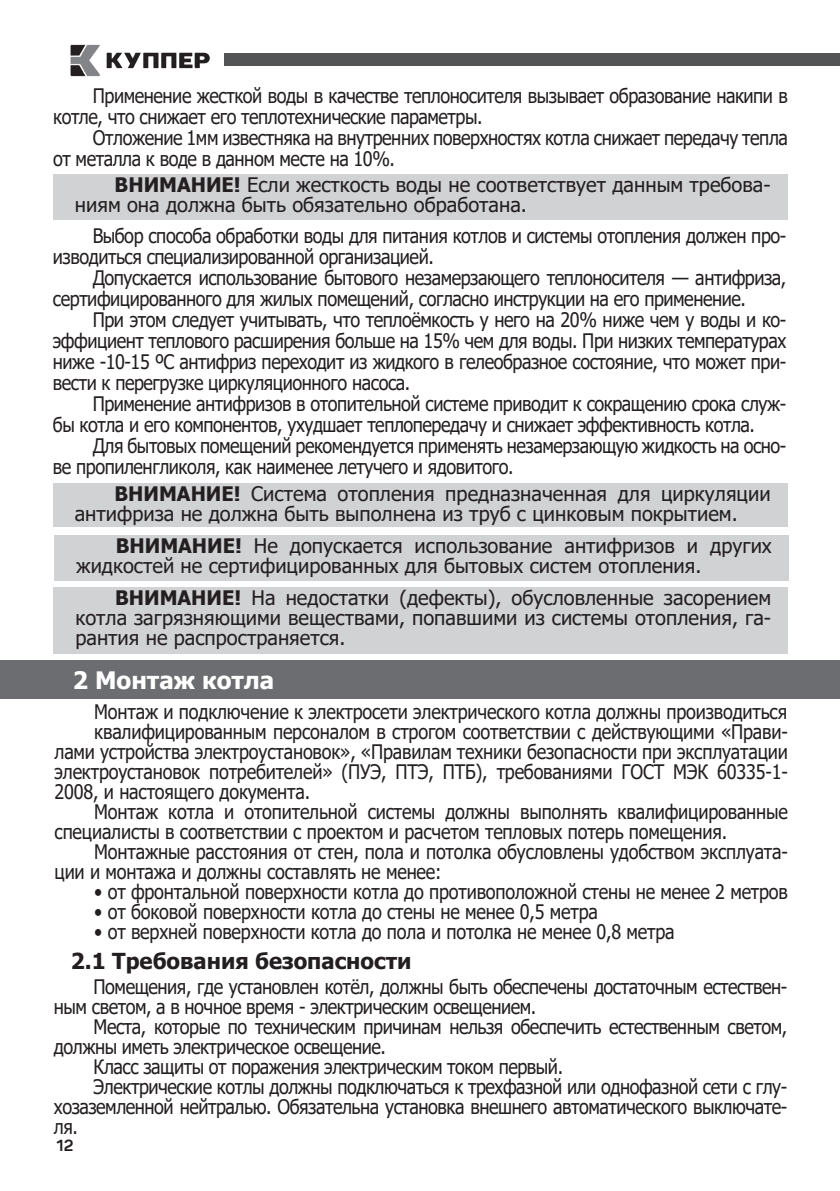
<style>
.page{position:relative;width:840px;height:1191px;background:#fff}
.page>*{position:absolute;margin:0;border:0;box-sizing:border-box;transform-origin:0 0}
.t1{font:700 24px "Tahoma";color:#fff}
.t2{font:700 22px "Tahoma";color:#231f20}
.t3{font:20px/21px "Tahoma";letter-spacing:-.025em;color:#231f20;scale:.9 1}
.t4{font:20px/20px "Tahoma";color:#231f20}
.t5{font:20px/20px "Tahoma";letter-spacing:-.025em;color:#231f20;text-align:justify}
.t6{font:16px "Panton Trial Bold";color:#231f20}
.s1{font-weight:700}
</style>
<div class="page">
<img style="left:70px;top:44px;width:140px;height:33px">
<div style="left:225px;top:53px;width:614px;height:13px;background:#525456"></div>
<div style="left:53px;top:174px;width:733px;height:46px;background:#d1d2d4"></div>
<div style="left:54px;top:535px;width:734px;height:45px;background:#d1d2d4"></div>
<div style="left:53px;top:482px;width:733px;height:44px;background:#d1d2d4"></div>
<div style="left:53px;top:587px;width:734px;height:66px;background:#d1d2d4"></div>
<div style="left:1px;top:660px;width:838px;height:39px;background:#6c6d70"></div>
<p class="t3" style="left:53px;top:86px;width:817px;text-indent:40px">Применение жесткой воды в качестве теплоносителя вызывает образование накипи в котле, что снижает его теплотехнические параметры.</p>
<p class="t3" style="left:53px;top:128px;width:817px;text-indent:40px">Отложение 1мм известняка на внутренних поверхностях котла снижает передачу тепла от металла к воде в данном месте на 10%.</p>
<p class="t4" style="left:75px;top:176px;width:697px;text-indent:40px"><span class="s1">ВНИМАНИЕ!</span> Если жесткость воды не соответствует данным требова&shy;ниям она должна быть обязательно обработана.</p>
<p class="t3" style="left:53px;top:226px;width:816px;text-indent:40px">Выбор способа обработки воды для питания котлов и системы отопления должен про&shy;изводиться специализированной организацией.</p>
<p class="t3" style="left:53px;top:268px;width:816px;text-indent:40px">Допускается использование бытового незамерзающего теплоносителя — антифриза, сертифицированного для жилых помещений, согласно инструкции на его применение.</p>
<p class="t3" style="left:53px;top:310px;width:816px;text-align:justify;text-indent:40px">При этом следует учитывать, что теплоёмкость у него на 20% ниже чем у воды и ко&shy;эффициент теплового расширения больше на 15% чем для воды. При низких температурах ниже -10-15 ºС антифриз переходит из жидкого в гелеобразное состояние, что может при&shy;вести к перегрузке циркуляционного насоса.</p>
<p class="t3" style="left:53px;top:394px;width:816px;text-indent:40px">Применение антифризов в отопительной системе приводит к сокращению срока служ&shy;бы котла и его компонентов, ухудшает теплопередачу и снижает эффективность котла.</p>
<p class="t3" style="left:53px;top:436px;width:816px;text-indent:40px">Для бытовых помещений рекомендуется применять незамерзающую жидкость на осно&shy;ве пропиленгликоля, как наименее летучего и ядовитого.</p>
<p class="t4" style="left:75px;top:484px;width:697px;text-indent:40px"><span class="s1">ВНИМАНИЕ!</span> Система отопления предназначенная для циркуляции антифриза не должна быть выполнена из труб с цинковым покрытием.</p>
<p class="t4" style="left:76px;top:537px;width:697px;text-indent:40px"><span class="s1">ВНИМАНИЕ!</span> Не допускается использование антифризов и других жидкостей не сертифицированных для бытовых систем отопления.</p>
<p class="t5" style="left:75px;top:589px;width:697px;text-indent:40px"><span class="s1">ВНИМАНИЕ!</span> На недостатки (дефекты), обусловленные засорением котла загрязняющими веществами, попавшими из системы отопления, га&shy;рантия не распространяется.</p>
<p class="t1" style="left:73px;top:663px;width:203px">2 Монтаж котла</p>
<p class="t3" style="left:94px;top:702px;width:771px">Монтаж и подключение к электросети электрического котла должны производиться</p>
<p class="t3" style="left:54px;top:723px;width:816px;line-height:20px;text-align:justify;text-indent:40px">квалифицированным персоналом в строгом соответствии с действующими «Прави&shy;лами устройства электроустановок», «Правилам техники безопасности при эксплуатации электроустановок потребителей» (ПУЭ, ПТЭ, ПТБ), требованиями ГОСТ МЭК 60335-1- 2008, и настоящего документа.</p>
<p class="t3" style="left:54px;top:803px;width:816px;line-height:20px;text-indent:40px">Монтаж котла и отопительной системы должны выполнять квалифицированные специалисты в соответствии с проектом и расчетом тепловых потерь помещения.</p>
<p class="t3" style="left:54px;top:843px;width:816px;line-height:20px;text-indent:40px">Монтажные расстояния от стен, пола и потолка обусловлены удобством эксплуата&shy;ции и монтажа и должны составлять не менее:</p>
<p class="t3" style="left:94px;top:882px;width:771px">• от фронтальной поверхности котла до противоположной стены не менее 2 метров</p>
<p class="t3" style="left:94px;top:902px;width:561px">• от боковой поверхности котла до стены не менее 0,5 метра</p>
<p class="t3" style="left:94px;top:922px;width:646px">• от верхней поверхности котла до пола и потолка не менее 0,8 метра</p>
<p class="t2" style="left:71px;top:945px;width:342px">2.1 Требования безопасности</p>
<p class="t3" style="left:54px;top:978px;width:816px;line-height:20px;text-indent:40px">Помещения, где установлен котёл, должны быть обеспечены достаточным естествен&shy;ным светом, а в ночное время - электрическим освещением.</p>
<p class="t3" style="left:54px;top:1018px;width:816px;line-height:20px;text-indent:40px">Места, которые по техническим причинам нельзя обеспечить естественным светом, должны иметь электрическое освещение.</p>
<p class="t3" style="left:93px;top:1057px;width:523px">Класс защиты от поражения электрическим током первый.</p>
<p class="t3" style="left:54px;top:1078px;width:816px;line-height:20px;text-align:justify;text-indent:40px">Электрические котлы должны подключаться к трехфазной или однофазной сети с глу&shy;хозаземленной нейтралью. Обязательна установка внешнего автоматического выключате&shy;ля.</p>
<p class="t6" style="left:57px;top:1136px;width:19px">12</p>
</div>
